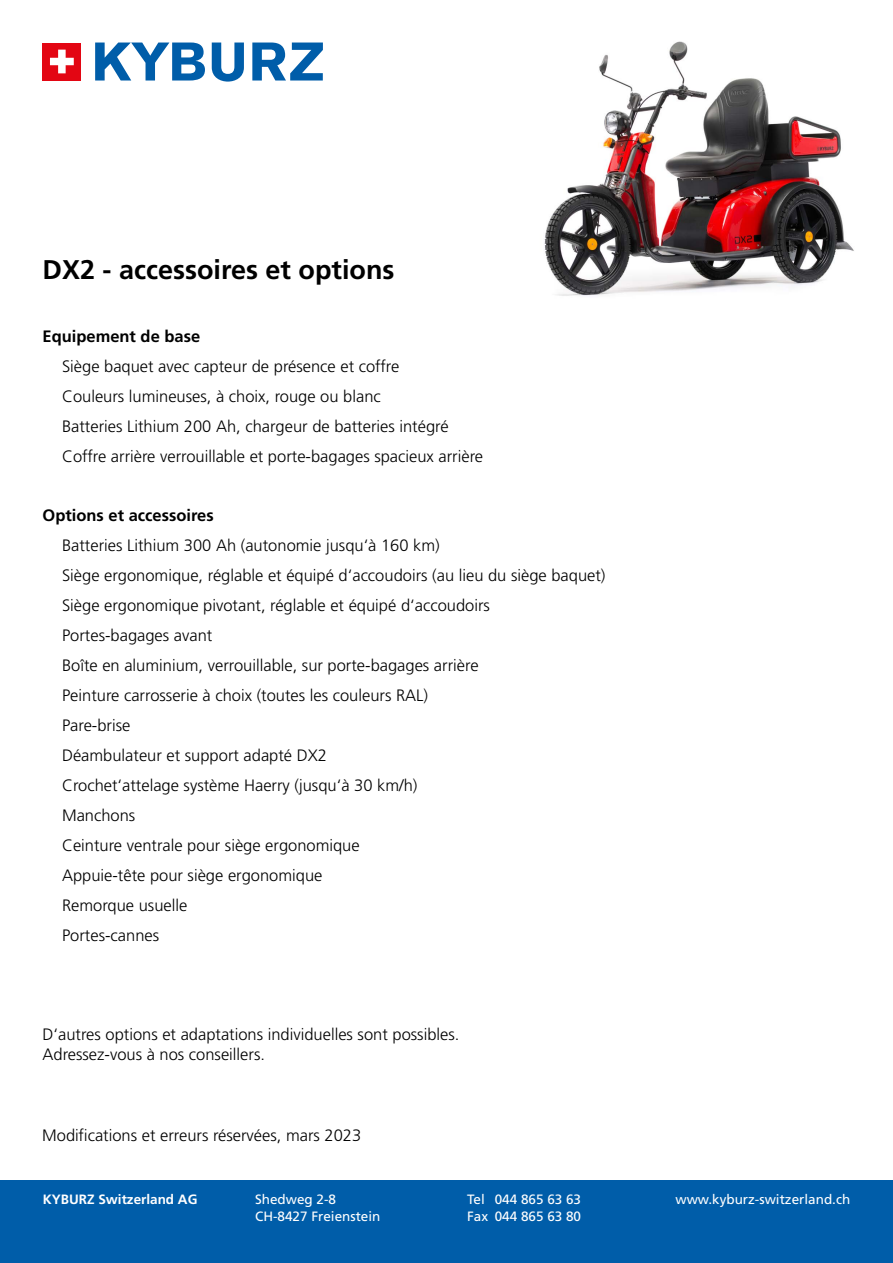
<style>
.page{position:relative;width:893px;height:1263px;background:#fff}
.page>*{position:absolute;margin:0;border:0;box-sizing:border-box;transform-origin:0 0}
.t1{font:700 27px "Frutiger LT Pro";color:#000}
.t2{font:300 16.5px/30px "Frutiger LT Pro";color:#000}
.t3{font:700 16.5px "Frutiger LT Pro";color:#000}
.t4{font:13.5px/16.2px "Frutiger LT Pro";color:#fff}
.t5{font:700 13.5px "Frutiger LT Pro";color:#fff}
</style>
<div class="page">
<svg style="left:95px;top:43px;width:110px;height:38px"></svg>
<svg style="left:212px;top:43px;width:32px;height:39px"></svg>
<svg style="left:252px;top:43px;width:71px;height:38px"></svg>
<div style="left:43px;top:43px;width:38px;height:38px;background:#e30613"></div>
<svg style="left:50px;top:50px;width:24px;height:23px"></svg>
<div style="left:0;top:1180px;width:893px;height:83px;background:#005da9"></div>
<img style="left:544px;top:41px;width:310px;height:255px">
<h1 class="t1" style="left:43px;top:253px;width:354px">DX2 - accessoires et options</h1>
<p class="t3" style="left:43px;top:326px;width:159px">Equipement de base</p>
<p class="t2" style="left:62px;top:351px;width:423px">Siège baquet avec capteur de présence et coffre<br>Couleurs lumineuses, à choix, rouge ou blanc<br>Batteries Lithium 200 Ah, chargeur de batteries intégré Coffre arrière verrouillable et porte-bagages spacieux arrière</p>
<p class="t3" style="left:43px;top:505px;width:173px">Options et accessoires</p>
<p class="t2" style="left:62px;top:530px;width:545px">Batteries Lithium 300 Ah (autonomie jusqu‘à 160 km)<br>Siège ergonomique, réglable et équipé d‘accoudoirs (au lieu du siège baquet)<br>Siège ergonomique pivotant, réglable et équipé d‘accoudoirs<br>Portes-bagages avant<br>Boîte en aluminium, verrouillable, sur porte-bagages arrière<br>Peinture carrosserie à choix (toutes les couleurs RAL)<br>Pare-brise<br>Déambulateur et support adapté DX2<br>Crochet‘attelage système Haerry (jusqu‘à 30 km/h)<br>Manchons<br>Ceinture ventrale pour siège ergonomique<br>Appuie-tête pour siège ergonomique<br>Remorque usuelle<br>Portes-cannes</p>
<p class="t2" style="left:43px;top:1024px;width:418px;line-height:19.8px">D‘autres options et adaptations individuelles sont possibles.<br>Adressez-vous à nos conseillers.</p>
<p class="t2" style="left:42px;top:1121px;width:321px">Modifications et erreurs réservées, mars 2023</p>
<p class="t5" style="left:43px;top:1191px;width:156px">KYBURZ Switzerland AG</p>
<p class="t4" style="left:255px;top:1191px;width:83px">Shedweg 2-8</p>
<p class="t4" style="left:675px;top:1191px;width:176px">www.kyburz-switzerland.ch</p>
<p class="t4" style="left:255px;top:1208px;width:127px">CH-8427 Freienstein</p>
<p class="t4" style="left:467px;top:1191px;width:115px">Tel 044 865 63 63<br>Fax 044 865 63 80</p>
</div>
